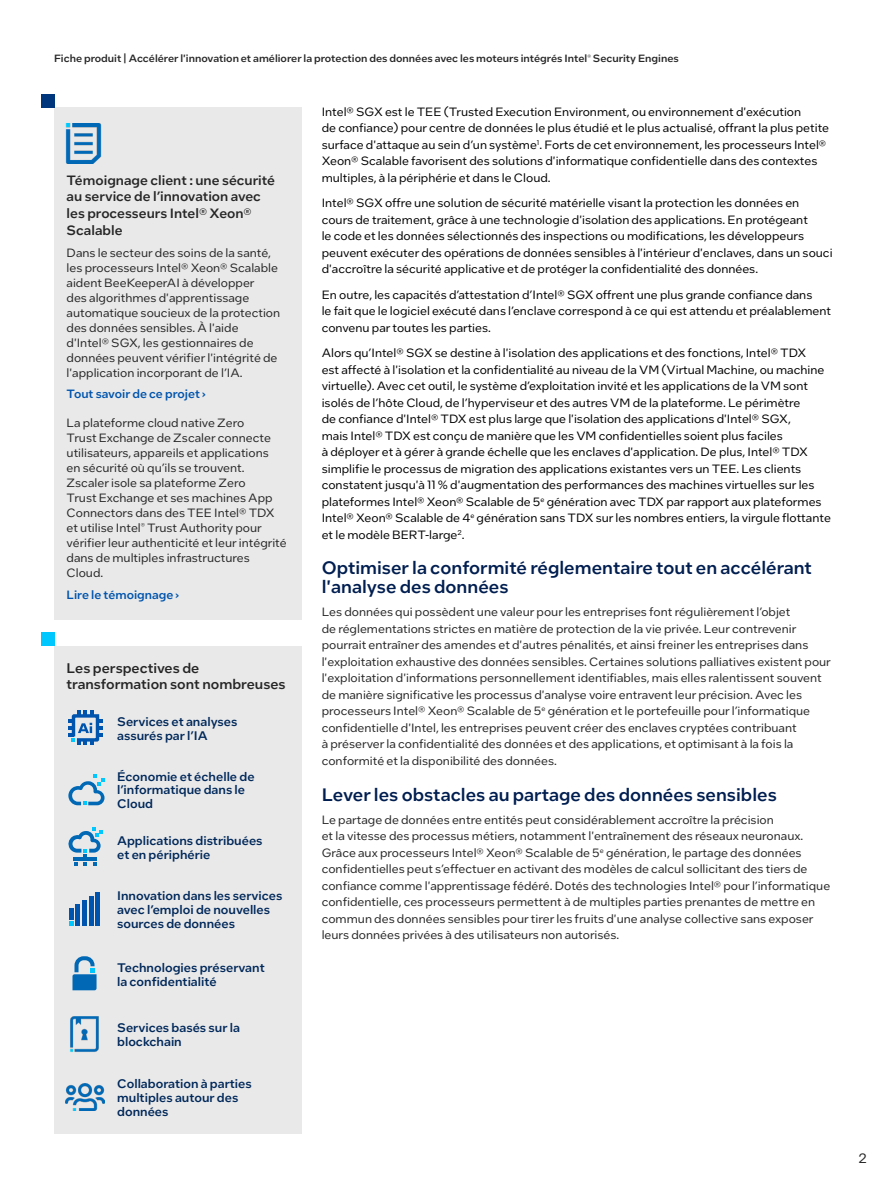
<style>
.page{position:relative;width:891px;height:1188px;background:#fff}
.page>*{position:absolute;margin:0;border:0;box-sizing:border-box;transform-origin:0 0}
.t1{font:500 18px/19.5px "Intel One Text";color:#001e50}
.t2{font:500 13.95px/16px "Intel One Text";color:#262626}
.t3{font:500 13.5px/16.8px "Intel One Text";color:#262626}
.t4{font:13.5px "Intel One Text";color:#262626}
.t5{font:500 12.45px/13.8px "Intel One Text";color:#00285a}
.t6{font:12px/15px "Intel One Text";color:#262626}
.t7{font:12px/16.5px "Intel One Text";color:#000}
.t8{font:500 12px "Intel One Text";color:#0054ae}
.t9{font:500 10.5px "Intel One Text";color:#262626}
</style>
<div class="page">
<div style="left:54px;top:107px;width:248px;height:513px;background:#e9e9e9"></div>
<div style="left:54px;top:646px;width:248px;height:488px;background:#e9e9e9"></div>
<img style="left:65px;top:123px;width:37px;height:41px">
<div style="left:41px;top:94px;width:13px;height:13px;background:#00377c"></div>
<div style="left:41px;top:633px;width:13px;height:13px;background:#00c7fe"></div>
<svg style="left:68px;top:711px;width:35px;height:34px"></svg>
<img style="left:70px;top:1016px;width:29px;height:36px">
<svg style="left:68px;top:828px;width:34px;height:38px"></svg>
<svg style="left:68px;top:775px;width:37px;height:30px"></svg>
<svg style="left:69px;top:921px;width:4px;height:4px"></svg>
<hr style="left:69px;top:908px;width:4px;height:11px;background:#0054ae">
<hr style="left:76px;top:904px;width:4px;height:21px;background:#0054ae">
<hr style="left:82px;top:900px;width:4px;height:25px;background:#0054ae">
<hr style="left:89px;top:896px;width:4px;height:29px;background:#0054ae">
<hr style="left:96px;top:892px;width:4px;height:33px;background:#0054ae">
<svg style="left:73px;top:956px;width:24px;height:34px"></svg>
<img style="left:65px;top:1083px;width:39px;height:28px">
<p class="t9" style="left:54px;top:51px;width:626px">Fiche produit | Accélérer l'innovation et améliorer la protection des données avec les moteurs intégrés Intel<sup>®</sup> Security Engines</p>
<p class="t3" style="left:67px;top:171px;width:210px">Témoignage client : une sécurité au service de l’innovation avec les processeurs Intel® Xeon®<br>Scalable</p>
<p class="t6" style="left:67px;top:245px;width:215px">Dans le secteur des soins de la santé, les processeurs Intel® Xeon® Scalable aident BeeKeeperAI à développer<br>des algorithmes d'apprentissage automatique soucieux de la protection des données sensibles. À l'aide d'Intel® SGX, les gestionnaires de données peuvent vérifier l'intégrité de l'application incorporant de l’IA.</p>
<p class="t8" style="left:67px;top:386px;width:141px">Tout savoir de ce projet ›</p>
<p class="t6" style="left:67px;top:415px;width:222px">La plateforme cloud native Zero<br>Trust Exchange de Zscaler connecte utilisateurs, appareils et applications<br>en sécurité où qu’ils se trouvent.<br>Zscaler isole sa plateforme Zero<br>Trust Exchange et ses machines App Connectors dans des TEE Intel® TDX et utilise Intel<sup>®</sup> Trust Authority pour vérifier leur authenticité et leur intégrité dans de multiples infrastructures Cloud.</p>
<p class="t8" style="left:67px;top:586px;width:114px">Lire le témoignage ›</p>
<p class="t2" style="left:67px;top:659px;width:221px">Les perspectives de transformation sont nombreuses</p>
<p class="t5" style="left:117px;top:714px;width:122px">Services et analyses assurés par l’IA</p>
<p class="t5" style="left:117px;top:769px;width:139px">Économie et échelle de l’informatique dans le<br>Cloud</p>
<p class="t5" style="left:117px;top:833px;width:147px">Applications distribuées et en périphérie</p>
<p class="t5" style="left:117px;top:888px;width:167px">Innovation dans les services avec l’emploi de nouvelles sources de données</p>
<p class="t5" style="left:117px;top:960px;width:149px">Technologies préservant la confidentialité</p>
<p class="t5" style="left:117px;top:1020px;width:124px">Services basés sur la blockchain</p>
<p class="t5" style="left:117px;top:1076px;width:136px">Collaboration à parties multiples autour des données</p>
<p class="t7" style="left:322px;top:103px;width:509px">Intel® SGX est le TEE (Trusted Execution Environment, ou environnement d'exécution<br>de confiance) pour centre de données le plus étudié et le plus actualisé, offrant la plus petite surface d'attaque au sein d’un système<sup>1</sup>. Forts de cet environnement, les processeurs Intel® Xeon® Scalable favorisent des solutions d'informatique confidentielle dans des contextes multiples, à la périphérie et dans le Cloud.</p>
<p class="t7" style="left:322px;top:194px;width:512px">Intel® SGX offre une solution de sécurité matérielle visant la protection les données en cours de traitement, grâce à une technologie d'isolation des applications. En protégeant<br>le code et les données sélectionnés des inspections ou modifications, les développeurs peuvent exécuter des opérations de données sensibles à l'intérieur d'enclaves, dans un souci d'accroître la sécurité applicative et de protéger la confidentialité des données.</p>
<p class="t7" style="left:322px;top:286px;width:511px">En outre, les capacités d’attestation d’Intel® SGX offrent une plus grande confiance dans<br>le fait que le logiciel exécuté dans l’enclave correspond à ce qui est attendu et préalablement convenu par toutes les parties.</p>
<p class="t7" style="left:322px;top:344px;width:511px">Alors qu’Intel® SGX se destine à l'isolation des applications et des fonctions, Intel® TDX<br>est affecté à l'isolation et la confidentialité au niveau de la VM (Virtual Machine, ou machine virtuelle). Avec cet outil, le système d’exploitation invité et les applications de la VM sont isolés de l’hôte Cloud, de l’hyperviseur et des autres VM de la plateforme. Le périmètre<br>de confiance d'Intel® TDX est plus large que l'isolation des applications d'Intel® SGX,<br>mais Intel® TDX est conçu de manière que les VM confidentielles soient plus faciles<br>à déployer et à gérer à grande échelle que les enclaves d'application. De plus, Intel® TDX simplifie le processus de migration des applications existantes vers un TEE. Les clients constatent jusqu'à 11 % d'augmentation des performances des machines virtuelles sur les plateformes Intel® Xeon® Scalable de 5<sup>e</sup> génération avec TDX par rapport aux plateformes Intel® Xeon® Scalable de 4<sup>e</sup> génération sans TDX sur les nombres entiers, la virgule flottante et le modèle BERT-large<sup>2</sup>.</p>
<h1 class="t1" style="left:322px;top:557px;width:492px">Optimiser la conformité réglementaire tout en accélérant l'analyse des données</h1>
<p class="t6" style="left:322px;top:604px;width:511px;line-height:16.5px">Les données qui possèdent une valeur pour les entreprises font régulièrement l’objet<br>de réglementations strictes en matière de protection de la vie privée. Leur contrevenir pourrait entraîner des amendes et d'autres pénalités, et ainsi freiner les entreprises dans l'exploitation exhaustive des données sensibles. Certaines solutions palliatives existent pour l'exploitation d'informations personnellement identifiables, mais elles ralentissent souvent de manière significative les processus d'analyse voire entravent leur précision. Avec les processeurs Intel® Xeon® Scalable de 5<sup>e</sup> génération et le portefeuille pour l’informatique confidentielle d'Intel, les entreprises peuvent créer des enclaves cryptées contribuant<br>à préserver la confidentialité des données et des applications, et optimisant à la fois la conformité et la disponibilité des données.</p>
<h1 class="t1" style="left:322px;top:784px;width:457px">Lever les obstacles au partage des données sensibles</h1>
<p class="t6" style="left:322px;top:811px;width:510px;line-height:16.5px">Le partage de données entre entités peut considérablement accroître la précision<br>et la vitesse des processus métiers, notamment l'entraînement des réseaux neuronaux.<br>Grâce aux processeurs Intel® Xeon® Scalable de 5<sup>e</sup> génération, le partage des données confidentielles peut s’effectuer en activant des modèles de calcul sollicitant des tiers de confiance comme l'apprentissage fédéré. Dotés des technologies Intel® pour l’informatique confidentielle, ces processeurs permettent à de multiples parties prenantes de mettre en commun des données sensibles pour tirer les fruits d'une analyse collective sans exposer leurs données privées à des utilisateurs non autorisés.</p>
<p class="t4" style="left:858px;top:1150px;width:10px">2</p>
</div>
